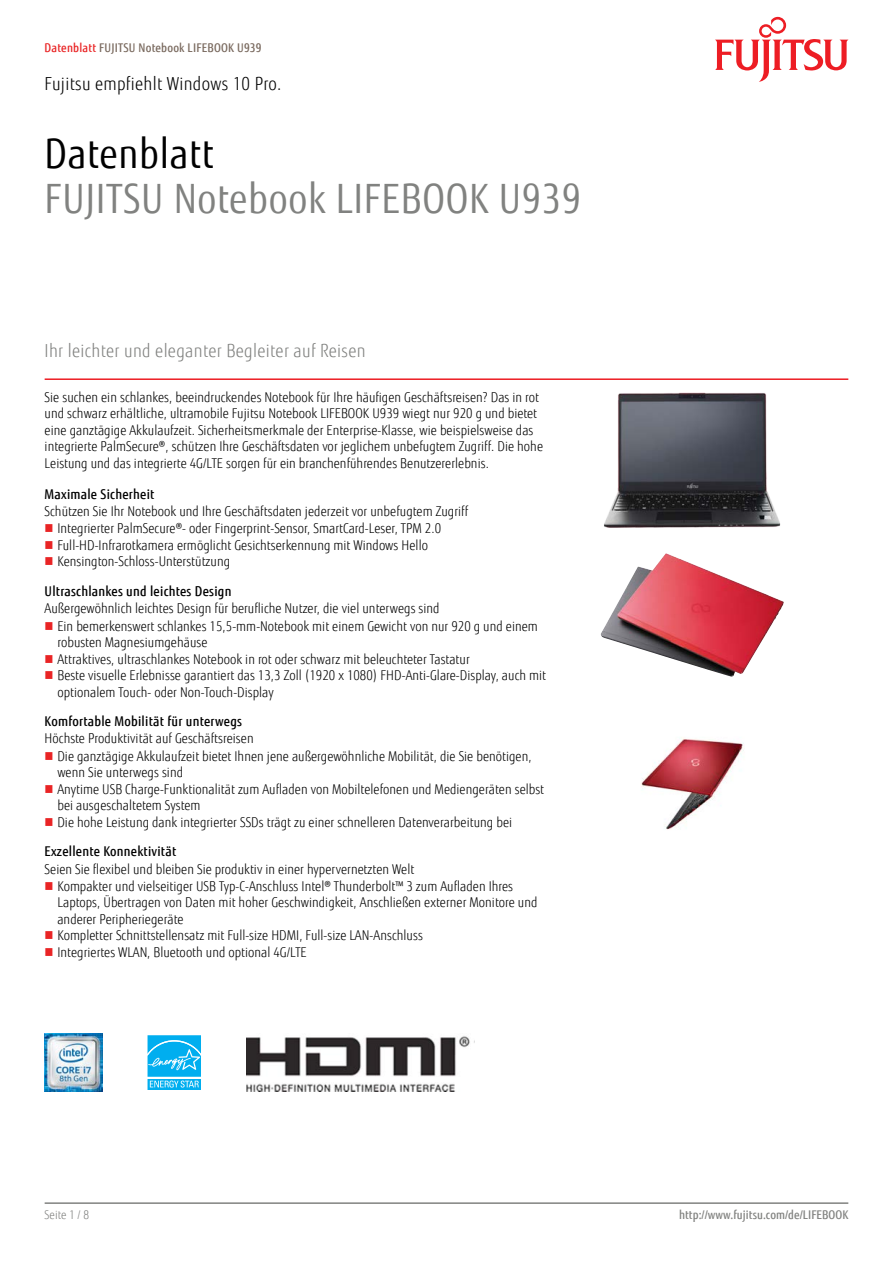
<style>
.page{position:relative;width:893px;height:1263px;background:#fff}
.page>*{position:absolute;margin:0;border:0;box-sizing:border-box;transform-origin:0 0}
.t1{font:40.5px "Fujitsu Sans";letter-spacing:.02em;color:#818280;scale:.9 1}
.t2{font:40.5px "Fujitsu Sans";letter-spacing:.02em;color:#000;scale:.9 1}
.t3{font:300 18px "Fujitsu Sans";letter-spacing:.02em;color:#818280;scale:.9 1}
.t4{font:300 18px "Fujitsu Sans";letter-spacing:.02em;color:#000;scale:.9 1}
.t5{font:300 13.5px/16.6px "Fujitsu Sans";letter-spacing:.005em;color:#000;scale:.9 1}
.t6{font:500 13.5px "Fujitsu Sans";letter-spacing:.02em;color:#000;scale:.9 1}
.t7{font:500 12px "Fujitsu Sans";letter-spacing:.02em;color:#79695e;scale:.9 1}
.t8{font:500 12px "Fujitsu Sans";letter-spacing:.005em;color:#818280;scale:.9 1}
.t9{font:300 12px "Fujitsu Sans";letter-spacing:.005em;color:#818280;scale:.9 1}
.s1{color:#e92425}
</style>
<div class="page">
<hr style="left:45px;top:1202px;width:803px;height:2px;background:#818280">
<hr style="left:45px;top:378px;width:803px;height:2px;background:#ed1d24">
<svg style="left:715px;top:17px;width:133px;height:65px"></svg>
<img style="left:604px;top:393px;width:177px;height:134px">
<img style="left:600px;top:553px;width:184px;height:124px">
<img style="left:641px;top:738px;width:103px;height:92px">
<img style="left:45px;top:1034px;width:57px;height:57px">
<svg style="left:147px;top:1035px;width:54px;height:55px"></svg>
<img style="left:246px;top:1036px;width:229px;height:55px">
<p class="t7" style="left:45px;top:40px;width:242px"><span class="s1">Datenblatt</span> FUJITSU Notebook LIFEBOOK U939</p>
<h2 class="t4" style="left:45px;top:73px;width:265px">Fujitsu empfiehlt Windows 10 Pro.</h2>
<h1 class="t2" style="left:45px;top:130px;width:189px">Datenblatt</h1>
<h1 class="t1" style="left:45px;top:175px;width:597px">FUJITSU Notebook LIFEBOOK U939</h1>
<h2 class="t3" style="left:45px;top:340px;width:358px">Ihr leichter und eleganter Begleiter auf Reisen</h2>
<p class="t5" style="left:45px;top:389px;width:555px">Sie suchen ein schlankes, beeindruckendes Notebook für Ihre häufigen Geschäftsreisen? Das in rot und schwarz erhältliche, ultramobile Fujitsu Notebook LIFEBOOK U939 wiegt nur 920 g und bietet eine ganztägige Akkulaufzeit. Sicherheitsmerkmale der Enterprise-Klasse, wie beispielsweise das integrierte PalmSecure®, schützen Ihre Geschäftsdaten vor jeglichem unbefugtem Zugriff. Die hohe Leistung und das integrierte 4G/LTE sorgen für ein branchenführendes Benutzererlebnis.</p>
<p class="t6" style="left:45px;top:486px;width:124px">Maximale Sicherheit</p>
<p class="t5" style="left:57px;top:503px;width:458px;text-indent:-13px">Schützen Sie Ihr Notebook und Ihre Geschäftsdaten jederzeit vor unbefugtem Zugriff Integrierter PalmSecure®- oder Fingerprint-Sensor, SmartCard-Leser, TPM 2.0<br>Full-HD-Infrarotkamera ermöglicht Gesichtserkennung mit Windows Hello Kensington-Schloss-Unterstützung</p>
<p class="t6" style="left:45px;top:583px;width:209px">Ultraschlankes und leichtes Design</p>
<p class="t5" style="left:57px;top:600px;width:545px;text-indent:-13px">Außergewöhnlich leichtes Design für berufliche Nutzer, die viel unterwegs sind<br>Ein bemerkenswert schlankes 15,5-mm-Notebook mit einem Gewicht von nur 920 g und einem robusten Magnesiumgehäuse<br>Attraktives, ultraschlankes Notebook in rot oder schwarz mit beleuchteter Tastatur<br>Beste visuelle Erlebnisse garantiert das 13,3 Zoll (1920 x 1080) FHD-Anti-Glare-Display, auch mit optionalem Touch- oder Non-Touch-Display</p>
<p class="t6" style="left:45px;top:713px;width:221px">Komfortable Mobilität für unterwegs</p>
<p class="t5" style="left:57px;top:730px;width:542px;text-indent:-13px">Höchste Produktivität auf Geschäftsreisen<br>Die ganztägige Akkulaufzeit bietet Ihnen jene außergewöhnliche Mobilität, die Sie benötigen, wenn Sie unterwegs sind<br>Anytime USB Charge-Funktionalität zum Aufladen von Mobiltelefonen und Mediengeräten selbst bei ausgeschaltetem System<br>Die hohe Leistung dank integrierter SSDs trägt zu einer schnelleren Datenverarbeitung bei</p>
<p class="t6" style="left:45px;top:843px;width:148px">Exzellente Konnektivität</p>
<p class="t5" style="left:57px;top:861px;width:535px;text-indent:-13px">Seien Sie flexibel und bleiben Sie produktiv in einer hypervernetzten Welt<br>Kompakter und vielseitiger USB Typ-C-Anschluss Intel® Thunderbolt™ 3 zum Aufladen Ihres Laptops, Übertragen von Daten mit hoher Geschwindigkeit, Anschließen externer Monitore und anderer Peripheriegeräte<br>Kompletter Schnittstellensatz mit Full-size HDMI, Full-size LAN-Anschluss<br>Integriertes WLAN, Bluetooth und optional 4G/LTE</p>
<p class="t9" style="left:45px;top:1208px;width:51px">Seite 1 / 8</p>
<p class="t8" style="left:679px;top:1208px;width:190px">http://www.fujitsu.com/de/LIFEBOOK</p>
</div>
